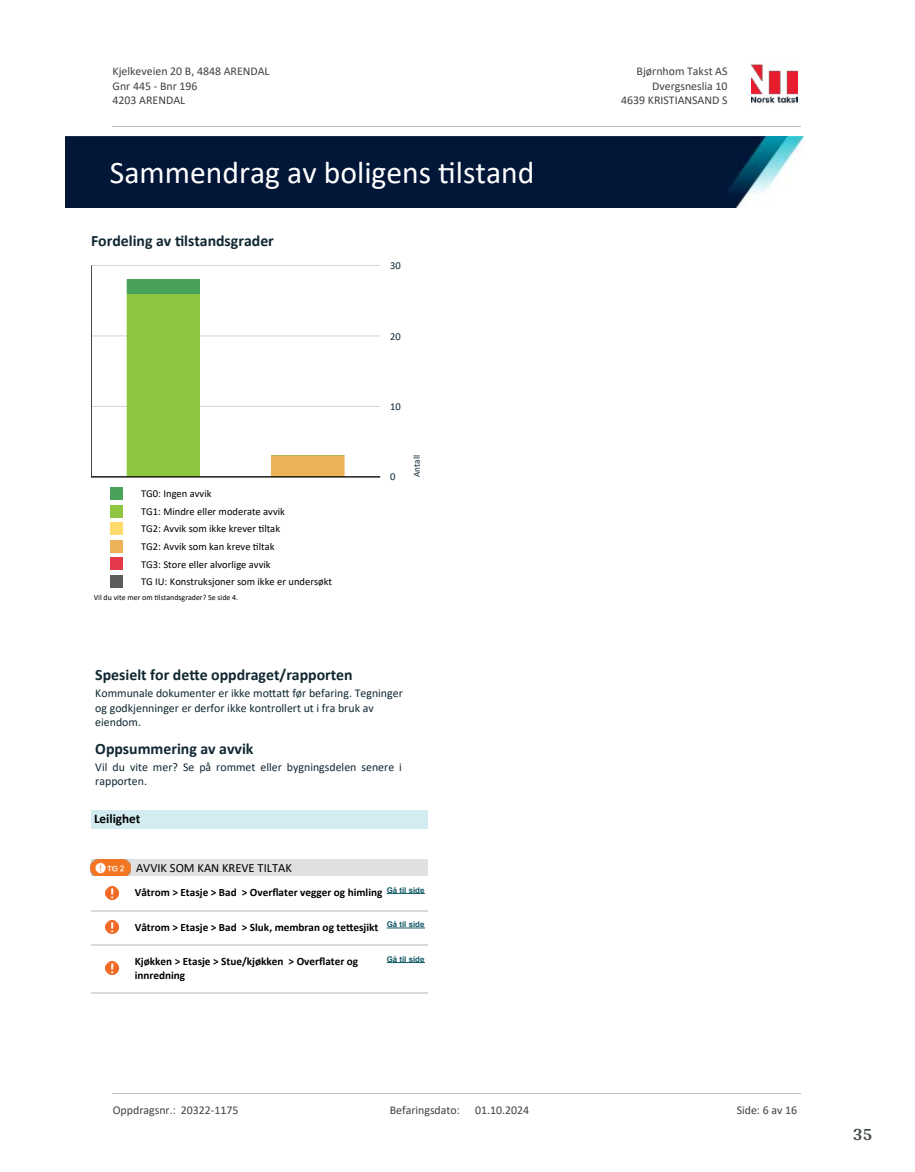
<style>
.page{position:relative;width:915px;height:1172px;background:#fff}
.page>*{position:absolute;margin:0;border:0;box-sizing:border-box;transform-origin:0 0}
.t1{font:31.65px "Calibri";color:#fff}
.t2{font:700 18px "Arya";color:#414749}
.t3{font:700 15.75px "Calibri";color:#102732}
.t4{font:700 13.2px "Calibri";color:#000}
.t5{font:12.45px "Calibri";color:#000}
.t6{font:11.85px/14.4px "Calibri";color:#102732}
.t7{font:11.85px/14.5px "Calibri";color:#404040}
.t8{font:700 11.25px/13.6px "Calibri";color:#000}
.t9{font:10.5px/17.5px "Calibri";color:#000}
.t10{font:10.5px "Calibri";color:#102732}
.t11{font:9.15px "Calibri";color:#102732}
.t12{font:7.95px "Calibri";color:#000}
.t13{font:700 7.95px "Arial";color:#115965}
</style>
<div class="page">
<hr style="left:91px;top:406px;width:289px;height:1px;background:#d3d3d3">
<hr style="left:91px;top:335px;width:289px;height:1px;background:#d3d3d3">
<hr style="left:91px;top:265px;width:289px;height:1px;background:#d3d3d3">
<hr style="left:127px;top:477px;width:72px;height:1px;background:#eeb258">
<div style="left:271px;top:455px;width:73px;height:22px;border:1px solid #eeb258"></div>
<div style="left:127px;top:279px;width:73px;height:15px;border:1px solid #4aa25a"></div>
<hr style="left:272px;top:455px;width:72px;height:1px;background:#4aa25a">
<div style="left:272px;top:456px;width:72px;height:21px;background:#eeb258"></div>
<div style="left:127px;top:294px;width:72px;height:183px;background:#8dc63f"></div>
<div style="left:127px;top:279px;width:72px;height:15px;background:#4aa25a"></div>
<hr style="left:91px;top:476px;width:289px;height:1px;background:#000">
<hr style="left:91px;top:265px;width:1px;height:212px;background:#000">
<div style="left:110px;top:487px;width:13px;height:13px;background:#4aa25a"></div>
<div style="left:110px;top:505px;width:13px;height:12px;background:#8ec63f"></div>
<div style="left:110px;top:522px;width:13px;height:13px;background:#ffdb6e"></div>
<div style="left:110px;top:540px;width:13px;height:13px;background:#eeb258"></div>
<div style="left:110px;top:558px;width:13px;height:12px;background:#e3394a"></div>
<div style="left:110px;top:575px;width:13px;height:13px;background:#5c5c5c"></div>
<div style="left:91px;top:810px;width:336px;height:19px;background:#d3ecf1"></div>
<svg style="left:91px;top:860px;width:41px;height:16px"></svg>
<img style="left:91px;top:860px;width:39px;height:15px">
<div style="left:132px;top:860px;width:252px;height:16px;background:#e0e0e0"></div>
<div style="left:384px;top:860px;width:43px;height:16px;background:#e0e0e0"></div>
<svg style="left:106px;top:886px;width:12px;height:13px"></svg>
<hr style="left:386px;top:893px;width:39px;height:1px;background:#115965">
<hr style="left:91px;top:910px;width:41px;height:1px;background:#d7dbd3">
<hr style="left:132px;top:910px;width:62px;height:1px;background:#d7dbd3">
<hr style="left:194px;top:910px;width:66px;height:1px;background:#d7dbd3">
<hr style="left:260px;top:910px;width:124px;height:1px;background:#d7dbd3">
<hr style="left:384px;top:910px;width:43px;height:1px;background:#d7dbd3">
<svg style="left:106px;top:921px;width:12px;height:13px"></svg>
<hr style="left:386px;top:927px;width:39px;height:1px;background:#115965">
<hr style="left:91px;top:944px;width:41px;height:2px;background:#d7dbd3">
<hr style="left:132px;top:944px;width:62px;height:2px;background:#d7dbd3">
<hr style="left:194px;top:944px;width:66px;height:2px;background:#d7dbd3">
<hr style="left:260px;top:944px;width:124px;height:2px;background:#d7dbd3">
<hr style="left:384px;top:944px;width:43px;height:2px;background:#d7dbd3">
<svg style="left:106px;top:961px;width:12px;height:13px"></svg>
<hr style="left:386px;top:962px;width:39px;height:1px;background:#115965">
<hr style="left:91px;top:993px;width:41px;height:1px;background:#d7dbd3">
<hr style="left:132px;top:993px;width:62px;height:1px;background:#d7dbd3">
<hr style="left:194px;top:993px;width:66px;height:1px;background:#d7dbd3">
<hr style="left:260px;top:993px;width:124px;height:1px;background:#d7dbd3">
<hr style="left:384px;top:993px;width:43px;height:1px;background:#d7dbd3">
<img style="left:751px;top:64px;width:46px;height:40px">
<hr style="left:113px;top:127px;width:687px;height:1px;background:#c0c0c0">
<img style="left:65px;top:137px;width:738px;height:71px">
<hr style="left:113px;top:1093px;width:687px;height:1px;background:#c0c0c0">
<p class="t7" style="left:113px;top:64px;width:158px">Kjelkeveien 20 B, 4848 ARENDAL<br>Gnr 445 - Bnr 196<br>4203 ARENDAL</p>
<p class="t7" style="left:636px;top:64px;width:92px">Bjørnhom Takst AS</p>
<p class="t7" style="left:652px;top:78px;width:77px">Dvergsneslia 10</p>
<p class="t7" style="left:621px;top:93px;width:108px">4639 KRISTIANSAND S</p>
<h1 class="t1" style="left:110px;top:150px;width:426px">Sammendrag av boligens 琀椀lstand</h1>
<h3 class="t3" style="left:91px;top:230px;width:184px">Fordeling av 琀椀lstandsgrader</h3>
<p class="t9" style="left:141px;top:485px;width:192px">TG0: Ingen avvik<br>TG1: Mindre eller moderate avvik<br>TG2: Avvik som ikke krever 琀椀ltak<br>TG2: Avvik som kan kreve 琀椀ltak<br>TG3: Store eller alvorlige avvik<br>TG IU: Konstruksjoner som ikke er undersøkt</p>
<p class="t12" style="left:94px;top:592px;width:146px">Vil du vite mer om 琀椀lstandsgrader? Se side 4.</p>
<p class="t10" style="left:390px;top:258px;width:12px">30</p>
<p class="t10" style="left:390px;top:329px;width:12px">20</p>
<p class="t10" style="left:390px;top:399px;width:12px">10</p>
<p class="t10" style="left:390px;top:470px;width:7px">0</p>
<p class="t11" style="left:410px;top:477px;width:23px;rotate:-90deg">Antall</p>
<h3 class="t3" style="left:95px;top:664px;width:259px">Spesielt for de琀琀e oppdraget/rapporten</h3>
<p class="t6" style="left:95px;top:686px;width:309px">Kommunale dokumenter er ikke mo琀琀a琀琀 før befaring. Tegninger og godkjenninger er derfor ikke kontrollert ut i fra bruk av eiendom.</p>
<h3 class="t3" style="left:95px;top:737px;width:160px">Oppsummering av avvik</h3>
<p class="t6" style="left:95px;top:759px;width:308px">Vil du vite mer? Se på rommet eller bygningsdelen senere i rapporten.</p>
<p class="t4" style="left:94px;top:809px;width:48px">Leilighet</p>
<p class="t5" style="left:136px;top:859px;width:157px">AVVIK SOM KAN KREVE TILTAK</p>
<p class="t8" style="left:135px;top:885px;width:291px">Våtrom &gt; Etasje &gt; Bad &gt; Over昀氀ater vegger og himling <sup>Gå</sup> <sup>til</sup> <sup>side</sup></p>
<p class="t8" style="left:135px;top:920px;width:291px">Våtrom &gt; Etasje &gt; Bad &gt; Sluk, membran og te琀琀esjikt <sup>Gå</sup> <sup>til</sup> <sup>side</sup></p>
<p class="t8" style="left:135px;top:954px;width:225px">Kjøkken &gt; Etasje &gt; Stue/kjøkken &gt; Over昀氀ater og innredning</p>
<p class="t13" style="left:386px;top:953px;width:39px">Gå til side</p>
<p class="t7" style="left:113px;top:1102px;width:127px">Oppdragsnr.: 20322-1175</p>
<p class="t7" style="left:389px;top:1102px;width:72px">Befaringsdato:</p>
<p class="t7" style="left:475px;top:1102px;width:55px">01.10.2024</p>
<p class="t7" style="left:736px;top:1102px;width:62px">Side: 6 av 16</p>
<h2 class="t2" style="left:852px;top:1123px;width:21px">35</h2>
</div>
